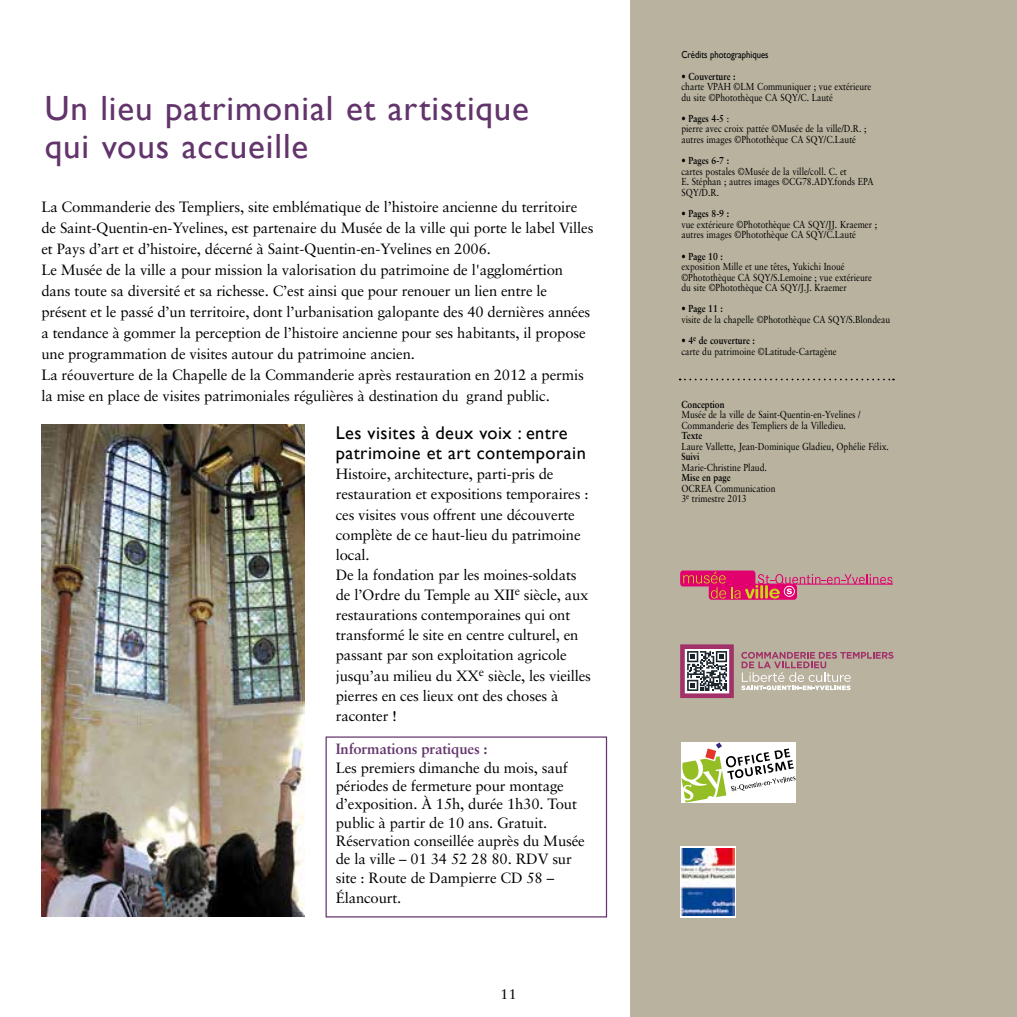
<style>
.page{position:relative;width:1017px;height:1017px;background:#fff}
.page>*{position:absolute;margin:0;border:0;box-sizing:border-box;transform-origin:0 0}
.t1{font:35px/38.5px "Gill Sans";letter-spacing:.025em;color:#62346b}
.t2{font:18.38px/20.1px "Gill Sans";letter-spacing:.025em;color:#000}
.t3{font:14.88px/20.1px "Sabon";letter-spacing:-.01em;color:#000}
.t4{font:700 14.88px "Sabon";letter-spacing:-.01em;color:#62346b}
.t5{font:14px "Sabon";color:#000}
.t6{font:10.15px/10.5px "Sabon";color:#000;scale:.85 1}
.t7{font:700 10.15px "Sabon";color:#000;scale:.85 1}
.t8{font:10.15px "Gill Sans";color:#000;scale:.85 1}
.s1{font-weight:700}
</style>
<div class="page">
<div style="left:630px;top:0;width:387px;height:1017px;background:#b9b29f"></div>
<img style="left:41px;top:425px;width:263px;height:491px">
<svg style="left:680px;top:571px;width:213px;height:29px"></svg>
<svg style="left:680px;top:846px;width:56px;height:72px"></svg>
<img style="left:680px;top:848px;width:54px;height:67px">
<svg style="left:681px;top:742px;width:114px;height:61px;background:#d6dbc1"></svg>
<svg style="left:680px;top:379px;width:214px;height:1px"></svg>
<svg style="left:741px;top:652px;width:152px;height:38px"></svg>
<svg style="left:680px;top:644px;width:54px;height:54px;background:#9a7a8e"></svg>
<div style="left:326px;top:736px;width:281px;height:181px;border:1px solid #62346b"></div>
<h1 class="t1" style="left:45px;top:88px;width:486px">Un lieu patrimonial et artistique qui vous accueille</h1>
<p class="t3" style="left:41px;top:196px;width:554px;line-height:21px">La Commanderie des Templiers, site emblématique de l’histoire ancienne du territoire de Saint-Quentin-en-Yvelines, est partenaire du Musée de la ville qui porte le label Villes et Pays d’art et d’histoire, décerné à Saint-Quentin-en-Yvelines en 2006.<br>Le Musée de la ville a pour mission la valorisation du patrimoine de l'agglomértion dans toute sa diversité et sa richesse. C’est ainsi que pour renouer un lien entre le présent et le passé d’un territoire, dont l’urbanisation galopante des 40 dernières années a tendance à gommer la perception de l’histoire ancienne pour ses habitants, il propose une programmation de visites autour du patrimoine ancien.<br>La réouverture de la Chapelle de la Commanderie après restauration en 2012 a permis la mise en place de visites patrimoniales régulières à destination du grand public.</p>
<p class="t2" style="left:336px;top:423px;width:252px">Les visites à deux voix : entre patrimoine et art contemporain</p>
<p class="t3" style="left:336px;top:464px;width:257px">Histoire, architecture, parti-pris de restauration et expositions temporaires : ces visites vous offrent une découverte complète de ce haut-lieu du patrimoine local.<br>De la fondation par les moines-soldats de l’Ordre du Temple au XII<sup>e</sup> siècle, aux restaurations contemporaines qui ont transformé le site en centre culturel, en passant par son exploitation agricole jusqu’au milieu du XX<sup>e</sup> siècle, les vieilles pierres en ces lieux ont des choses à raconter !</p>
<p class="t4" style="left:336px;top:740px;width:153px">Informations pratiques :</p>
<p class="t3" style="left:336px;top:758px;width:251px;line-height:18.4px">Les premiers dimanche du mois, sauf périodes de fermeture pour montage d’exposition. À 15h, durée 1h30. Tout public à partir de 10 ans. Gratuit.<br>Réservation conseillée auprès du Musée de la ville – 01 34 52 28 80. RDV sur site : Route de Dampierre CD 58 –</p>
<p class="t3" style="left:336px;top:887px;width:67px">Élancourt.</p>
<p class="t5" style="left:501px;top:986px;width:17px">11</p>
<p class="t8" style="left:681px;top:49px;width:104px">Crédits photographiques</p>
<p class="t7" style="left:681px;top:70px;width:65px">• Couverture :</p>
<p class="t6" style="left:681px;top:81px;width:225px">charte VPAH ©LM Communiquer ; vue extérieure du site ©Photothèque CA SQY/C. Lauté</p>
<p class="t6" style="left:681px;top:113px;width:219px"><span class="s1">• Pages 4-5</span> :<br>pierre avec croix pattée ©Musée de la ville/D.R. ; autres images ©Photothèque CA SQY/C.Lauté</p>
<p class="t7" style="left:681px;top:154px;width:58px">• Pages 6-7 :</p>
<p class="t6" style="left:681px;top:166px;width:228px">cartes postales ©Musée de la ville/coll. C. et<br>E. Stéphan ; autres images ©CG78.ADY.fonds EPA<br>SQY/D.R.</p>
<p class="t7" style="left:681px;top:207px;width:58px">• Pages 8-9 :</p>
<p class="t6" style="left:681px;top:219px;width:232px">vue extérieure ©Photothèque CA SQY/JJ. Kraemer ; autres images ©Photothèque CA SQY/C.Lauté</p>
<p class="t7" style="left:681px;top:250px;width:50px">• Page 10 :</p>
<p class="t6" style="left:681px;top:261px;width:226px">exposition Mille et une têtes, Yukichi Inoué ©Photothèque CA SQY/S.Lemoine ; vue extérieure du site ©Photothèque CA SQY/J.J. Kraemer</p>
<p class="t7" style="left:681px;top:303px;width:50px">• Page 11 :</p>
<p class="t6" style="left:681px;top:314px;width:247px">visite de la chapelle ©Photothèque CA SQY/S.Blondeau</p>
<p class="t6" style="left:681px;top:335px;width:184px"><span class="s1">• 4</span><sup>e</sup> <span class="s1">de couverture :<br></span>carte du patrimoine ©Latitude-Cartagène</p>
<p class="t7" style="left:681px;top:398px;width:52px">Conception</p>
<p class="t6" style="left:681px;top:409px;width:212px">Musée de la ville de Saint-Quentin-en-Yvelines /<br>Commanderie des Templiers de la Villedieu.</p>
<p class="t7" style="left:681px;top:429px;width:26px">Texte</p>
<p class="t6" style="left:681px;top:441px;width:246px">Laure Vallette, Jean-Dominique Gladieu, Ophélie Félix.</p>
<p class="t7" style="left:681px;top:450px;width:23px">Suivi</p>
<p class="t6" style="left:681px;top:462px;width:102px">Marie-Christine Plaud.</p>
<p class="t7" style="left:681px;top:471px;width:60px">Mise en page</p>
<p class="t6" style="left:681px;top:483px;width:112px">OCREA Communication<br>3<sup>e</sup> trimestre 2013</p>
</div>
